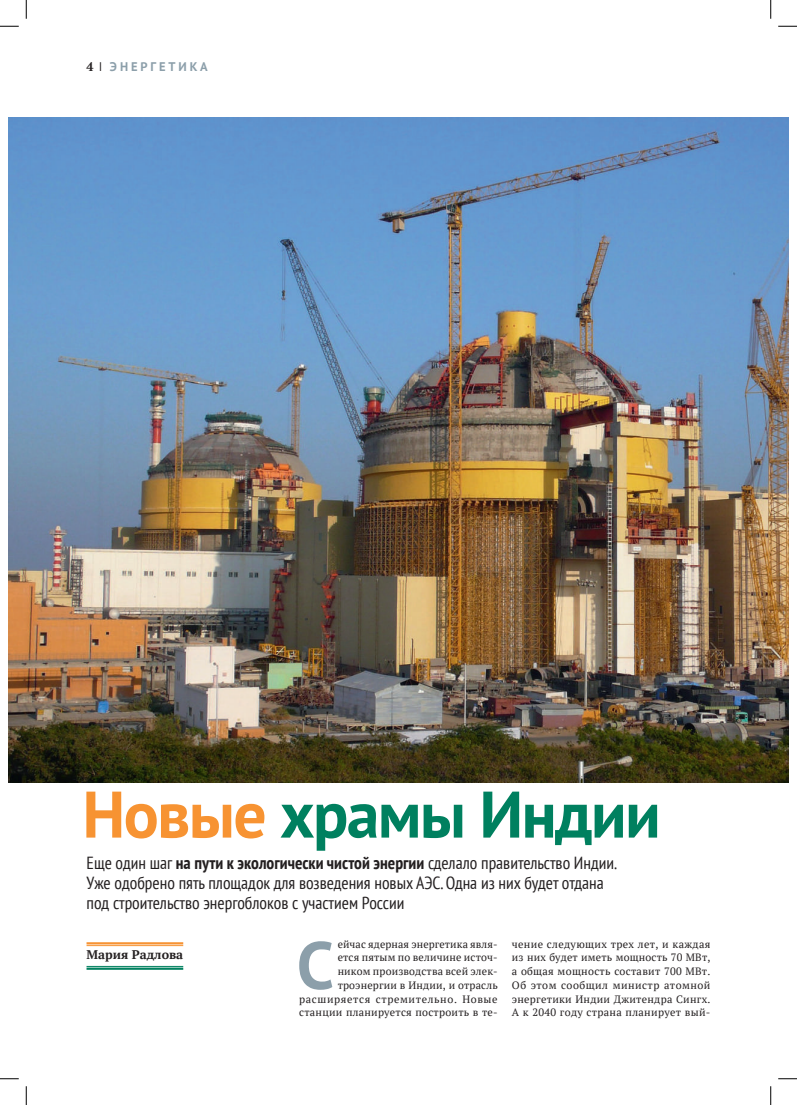
<style>
.page{position:relative;width:797px;height:1105px;background:#fff}
.page>*{position:absolute;margin:0;border:0;box-sizing:border-box;transform-origin:0 0}
.t1{font:700 66.75px "PT Sans";color:#8c9faa}
.t2{font:700 65.62px "PT Sans";letter-spacing:-.025em;color:#00805f}
.t3{font:condensed 17.5px/20px "PT Sans";color:#231f20}
.t4{font:700 12.5px "PT Sans";letter-spacing:.23em;color:#8c9faa}
.t5{font:700 12.5px "PT Serif";color:#231f20}
.t6{font:10.62px/13.8px "PT Serif";letter-spacing:.02em;color:#231f20;text-align:right}
.s1{font-family:"PT Serif";color:#231f20}
.s2{font-weight:400;font-stretch:condensed;color:#231f20}
.s3{color:#f79332}
.s4{font-weight:700}
</style>
<div class="page">
<hr style="left:86px;top:966px;width:97px;height:1px;background:#00805f">
<hr style="left:86px;top:967px;width:97px;height:3px;background:#00805f">
<hr style="left:86px;top:942px;width:97px;height:2px;background:#f79332">
<hr style="left:86px;top:945px;width:97px;height:1px;background:#f79332">
<img style="left:9px;top:117px;width:779px;height:665px">
<svg style="left:0;top:25px;width:19px;height:2px"></svg>
<svg style="left:778px;top:25px;width:19px;height:2px"></svg>
<svg style="left:0;top:1078px;width:19px;height:1px"></svg>
<svg style="left:778px;top:1078px;width:19px;height:1px"></svg>
<svg style="left:25px;top:0;width:2px;height:19px"></svg>
<svg style="left:25px;top:1086px;width:2px;height:19px"></svg>
<svg style="left:770px;top:0;width:1px;height:19px"></svg>
<svg style="left:770px;top:1086px;width:1px;height:19px"></svg>
<p class="t4" style="left:86px;top:58px;width:123px"><span class="s1">4</span> <span class="s2">I</span> ЭНЕРГЕТИКА</p>
<h2 class="t2" style="left:82px;top:771px;width:580px"><span class="s3">Новые</span> храмы Индии</h2>
<h3 class="t3" style="left:86px;top:852px;width:532px">Еще один шаг <span class="s4">на пути к экологически чистой энергии</span> сделало правительство Индии.<br>Уже одобрено пять площадок для возведения новых АЭС. Одна из них будет отдана под строительство энергоблоков с участием России</h3>
<p class="t6" style="left:299px;top:937px;width:200px">ейчас ядерная энергетика явля-<br>ется пятым по величине источ-<br>ником производства всей элек&shy;троэнергии в Индии, и отрасль расширяется стремительно. Новые станции планируется построить в те-</p>
<p class="t6" style="left:512px;top:937px;width:200px;text-align:justify">чение следующих трех лет, и каждая из них будет иметь мощность 70 МВт, а общая мощность составит 700 МВт.<br>Об этом сообщил министр атомной энергетики Индии Джитендра Сингх.<br>А к 2040 году страна планирует вый-</p>
<p class="t5" style="left:86px;top:946px;width:98px">Мария Радлова</p>
<h1 class="t1" style="left:297px;top:921px;width:39px">С</h1>
</div>
